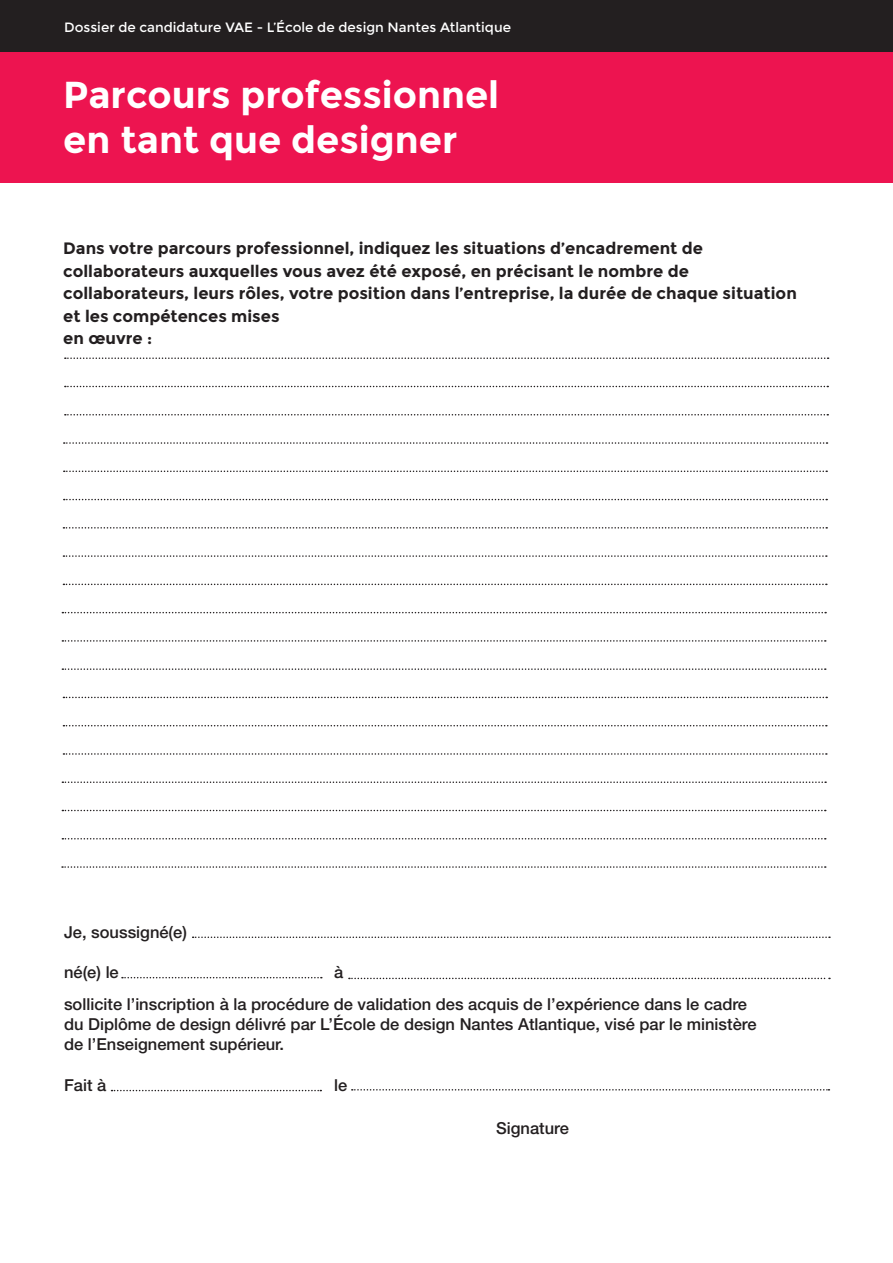
<style>
.page{position:relative;width:893px;height:1263px;background:#fff}
.page>*{position:absolute;margin:0;border:0;box-sizing:border-box;transform-origin:0 0}
.t1{font:700 37.5px "Montserrat";color:#fff}
.t2{font:700 16.5px/22.5px "Montserrat";color:#231f20}
.t3{font:500 16.5px "Helvetica Neue LT Std";color:#231f20}
.t4{font:13.5px "Montserrat";color:#fff}
</style>
<div class="page">
<div style="left:0;top:51px;width:892px;height:132px;background:#ed1450"></div>
<div style="left:0;top:0;width:893px;height:51px;background:#231f20"></div>
<svg style="left:65px;top:357px;width:764px;height:2px"></svg>
<svg style="left:65px;top:386px;width:763px;height:1px"></svg>
<svg style="left:65px;top:414px;width:763px;height:1px"></svg>
<svg style="left:64px;top:442px;width:763px;height:2px"></svg>
<svg style="left:64px;top:470px;width:763px;height:2px"></svg>
<svg style="left:64px;top:499px;width:763px;height:1px"></svg>
<svg style="left:63px;top:527px;width:764px;height:2px"></svg>
<svg style="left:63px;top:555px;width:764px;height:2px"></svg>
<svg style="left:63px;top:584px;width:764px;height:1px"></svg>
<svg style="left:62px;top:612px;width:764px;height:1px"></svg>
<svg style="left:62px;top:640px;width:764px;height:2px"></svg>
<svg style="left:62px;top:668px;width:764px;height:2px"></svg>
<svg style="left:63px;top:697px;width:764px;height:1px"></svg>
<svg style="left:63px;top:725px;width:764px;height:1px"></svg>
<svg style="left:63px;top:753px;width:764px;height:2px"></svg>
<svg style="left:62px;top:781px;width:764px;height:2px"></svg>
<svg style="left:62px;top:810px;width:764px;height:1px"></svg>
<svg style="left:62px;top:838px;width:764px;height:1px"></svg>
<svg style="left:62px;top:866px;width:764px;height:2px"></svg>
<svg style="left:193px;top:936px;width:637px;height:2px"></svg>
<svg style="left:122px;top:977px;width:200px;height:1px"></svg>
<svg style="left:349px;top:978px;width:481px;height:1px"></svg>
<svg style="left:112px;top:1090px;width:209px;height:1px"></svg>
<svg style="left:352px;top:1089px;width:477px;height:1px"></svg>
<p class="t4" style="left:64px;top:19px;width:448px">Dossier de candidature VAE - L’École de design Nantes Atlantique</p>
<p class="t1" style="left:63px;top:72px;width:437px">Parcours professionnel</p>
<p class="t1" style="left:63px;top:117px;width:396px">en tant que designer</p>
<p class="t2" style="left:63px;top:237px;width:735px">Dans votre parcours professionnel, indiquez les situations d’encadrement de collaborateurs auxquelles vous avez été exposé, en précisant le nombre de collaborateurs, leurs rôles, votre position dans l’entreprise, la durée de chaque situation et les compétences mises</p>
<p class="t2" style="left:63px;top:327px;width:90px">en œuvre :</p>
<p class="t3" style="left:64px;top:922px;width:124px">Je, soussigné(e)</p>
<p class="t3" style="left:64px;top:962px;width:56px">né(e) le</p>
<p class="t3" style="left:334px;top:962px;width:11px">à</p>
<p class="t3" style="left:64px;top:994px;width:684px">sollicite l’inscription à la procédure de validation des acquis de l’expérience dans le cadre</p>
<p class="t3" style="left:64px;top:1014px;width:694px">du Diplôme de design délivré par L’École de design Nantes Atlantique, visé par le ministère</p>
<p class="t3" style="left:64px;top:1034px;width:222px">de l’Enseignement supérieur.</p>
<p class="t3" style="left:64px;top:1075px;width:44px">Fait à</p>
<p class="t3" style="left:334px;top:1075px;width:15px">le</p>
<p class="t3" style="left:496px;top:1119px;width:74px">Signature</p>
</div>
